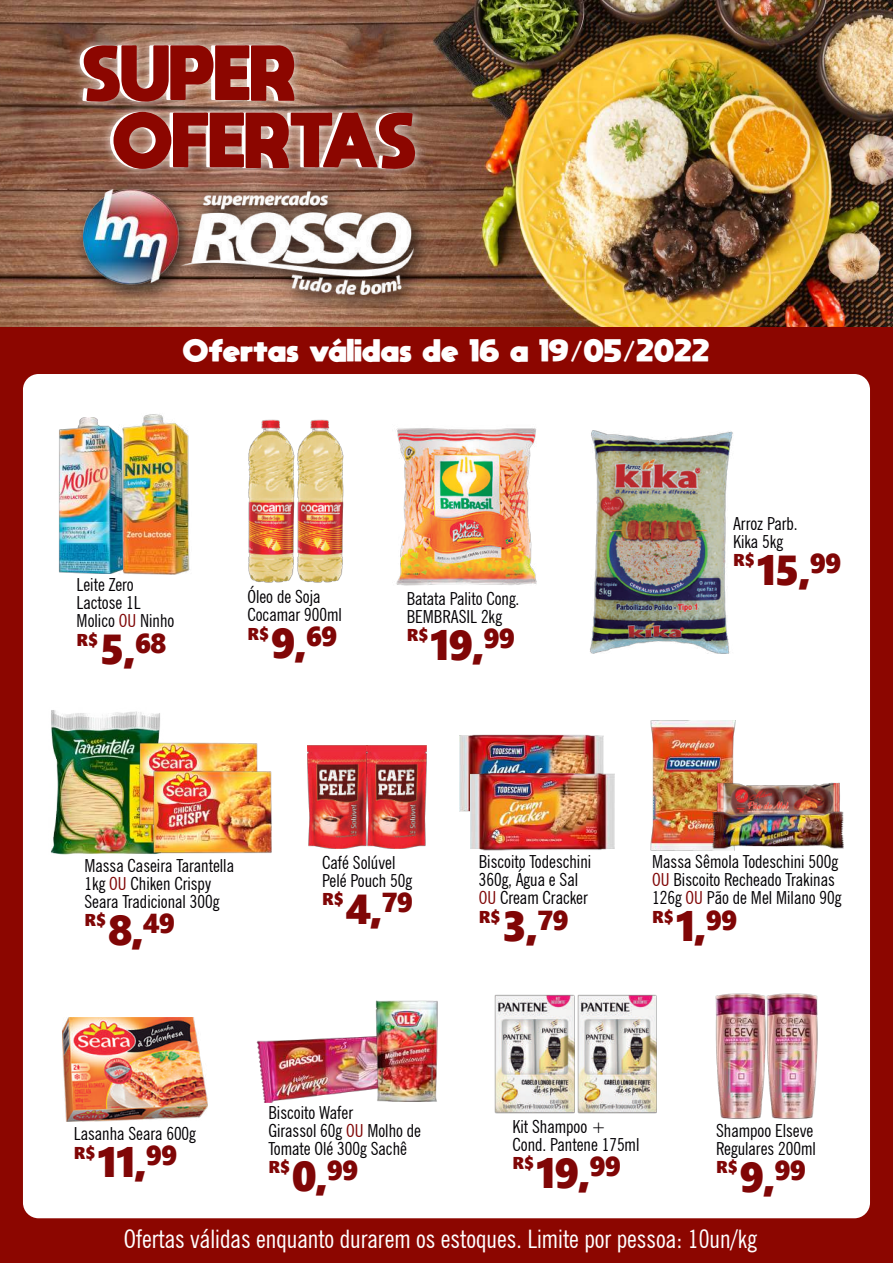
<style>
.page{position:relative;width:893px;height:1263px;background:#fff}
.page>*{position:absolute;margin:0;border:0;box-sizing:border-box;transform-origin:0 0}
.t1{font:800 54.6px/67.2px "moon get";color:#8c0600}
.t2{font:41.85px "Segoe UI Black";letter-spacing:-.04em;color:#800606}
.t3{font:condensed 25.5px "News Gothic BT";color:#fff}
.t4{font:800 22.35px "moon get";color:#fff}
.t5{font:800 22.35px "moon get";letter-spacing:.02em;color:#fff;scale:1.05 1}
.t6{font:condensed 18px/18px "News Gothic BT";color:#030004}
.t7{font:17.1px "Segoe UI Black";color:#800606}
.s1{color:#800606}
</style>
<div class="page">
<img style="left:255px;top:0;width:638px;height:327px">
<img style="left:0;top:0;width:255px;height:327px">
<div style="left:0;top:327px;width:893px;height:48px;background:#8c0600"></div>
<div style="left:0;top:333px;width:893px;height:930px;background:#8c0600"></div>
<div style="left:23px;top:374px;width:847px;height:844px;background:#fff;border-radius:16px"></div>
<img style="left:66px;top:171px;width:375px;height:150px">
<img style="left:83px;top:201px;width:330px;height:94px">
<img style="left:66px;top:26px;width:364px;height:175px">
<img style="left:58px;top:417px;width:60px;height:156px">
<img style="left:118px;top:414px;width:72px;height:161px">
<img style="left:494px;top:994px;width:80px;height:120px">
<img style="left:574px;top:994px;width:83px;height:120px">
<img style="left:248px;top:419px;width:45px;height:164px">
<img style="left:293px;top:419px;width:51px;height:164px">
<img style="left:396px;top:428px;width:141px;height:158px">
<img style="left:590px;top:430px;width:143px;height:223px">
<img style="left:715px;top:994px;width:49px;height:125px">
<img style="left:764px;top:994px;width:54px;height:125px">
<img style="left:51px;top:710px;width:109px;height:145px">
<img style="left:137px;top:739px;width:121px;height:88px">
<img style="left:151px;top:767px;width:121px;height:88px">
<img style="left:307px;top:745px;width:59px;height:103px">
<img style="left:366px;top:745px;width:61px;height:103px">
<img style="left:459px;top:734px;width:144px;height:78px">
<img style="left:470px;top:768px;width:145px;height:83px">
<img style="left:651px;top:721px;width:84px;height:130px">
<img style="left:714px;top:781px;width:126px;height:28px">
<img style="left:713px;top:809px;width:130px;height:42px">
<img style="left:63px;top:1017px;width:144px;height:105px">
<img style="left:256px;top:1036px;width:119px;height:66px">
<img style="left:375px;top:1000px;width:63px;height:102px">
<h1 class="t1" style="left:113px;top:37px;width:305px;text-indent:-30px">SUPER<br>OFERTAS</h1>
<p class="t5" style="left:183px;top:336px;width:503px">Ofertas válidas de 16 a 19/05/2022</p>
<p class="t4" style="left:171px;top:338px;width:542px">Ofertas válidas de 31/05 a 06/06/2021</p>
<p class="t6" style="left:77px;top:576px;width:99px">Leite Zero<br>Lactose 1L<br>Molico <span class="s1">OU</span> Ninho</p>
<p class="t7" style="left:77px;top:627px;width:23px">R$</p>
<h2 class="t2" style="left:100px;top:619px;width:68px">5,<sup>68</sup></h2>
<p class="t6" style="left:247px;top:588px;width:96px">Óleo de Soja<br>Cocamar 900ml</p>
<p class="t7" style="left:247px;top:621px;width:23px">R$</p>
<h2 class="t2" style="left:271px;top:613px;width:68px">9,<sup>69</sup></h2>
<p class="t6" style="left:407px;top:589px;width:114px">Batata Palito Cong.<br>BEMBRASIL 2kg</p>
<p class="t7" style="left:407px;top:623px;width:23px">R$</p>
<h2 class="t2" style="left:430px;top:614px;width:87px">19,<sup>99</sup></h2>
<p class="t6" style="left:733px;top:514px;width:66px">Arroz Parb.<br>Kika 5kg</p>
<p class="t7" style="left:733px;top:548px;width:23px">R$</p>
<h2 class="t2" style="left:756px;top:539px;width:87px">15,<sup>99</sup></h2>
<p class="t6" style="left:84px;top:856px;width:151px">Massa Caseira Tarantella<br>1kg <span class="s1">OU</span> Chiken Crispy<br>Seara Tradicional 300g</p>
<p class="t7" style="left:84px;top:908px;width:23px">R$</p>
<h2 class="t2" style="left:108px;top:900px;width:69px">8,<sup>49</sup></h2>
<p class="t6" style="left:322px;top:853px;width:91px">Café Solúvel<br>Pelé Pouch 50g</p>
<p class="t7" style="left:322px;top:887px;width:23px">R$</p>
<h2 class="t2" style="left:345px;top:879px;width:69px">4,<sup>79</sup></h2>
<p class="t6" style="left:479px;top:853px;width:114px">Biscoito Todeschini<br>360g, Água e Sal<br><span class="s1">OU</span> Cream Cracker</p>
<p class="t7" style="left:479px;top:904px;width:23px">R$</p>
<h2 class="t2" style="left:502px;top:896px;width:68px">3,<sup>79</sup></h2>
<p class="t6" style="left:652px;top:853px;width:191px">Massa Sêmola Todeschini 500g<br><span class="s1">OU</span> Biscoito Recheado Trakinas<br>126g <span class="s1">OU</span> Pão de Mel Milano 90g</p>
<p class="t7" style="left:652px;top:904px;width:23px">R$</p>
<h2 class="t2" style="left:675px;top:896px;width:63px">1,<sup>99</sup></h2>
<p class="t6" style="left:74px;top:1124px;width:124px">Lasanha Seara 600g</p>
<p class="t7" style="left:74px;top:1140px;width:23px">R$</p>
<h2 class="t2" style="left:97px;top:1132px;width:82px">11,<sup>99</sup></h2>
<p class="t6" style="left:268px;top:1103px;width:154px">Biscoito Wafer<br>Girassol 60g <span class="s1">OU</span> Molho de<br>Tomate Olé 300g Sachê</p>
<p class="t7" style="left:268px;top:1155px;width:23px">R$</p>
<h2 class="t2" style="left:292px;top:1146px;width:68px">0,<sup>99</sup></h2>
<p class="t6" style="left:513px;top:1117px;width:128px">Kit Shampoo +<br>Cond. Pantene 175ml</p>
<p class="t7" style="left:513px;top:1151px;width:23px">R$</p>
<h2 class="t2" style="left:536px;top:1142px;width:87px">19,<sup>99</sup></h2>
<p class="t6" style="left:716px;top:1121px;width:101px">Shampoo Elseve<br>Regulares 200ml</p>
<p class="t7" style="left:716px;top:1155px;width:23px">R$</p>
<h2 class="t2" style="left:739px;top:1146px;width:68px">9,<sup>99</sup></h2>
<h3 class="t3" style="left:124px;top:1223px;width:634px">Ofertas válidas enquanto durarem os estoques. Limite por pessoa: 10un/kg</h3>
</div>
